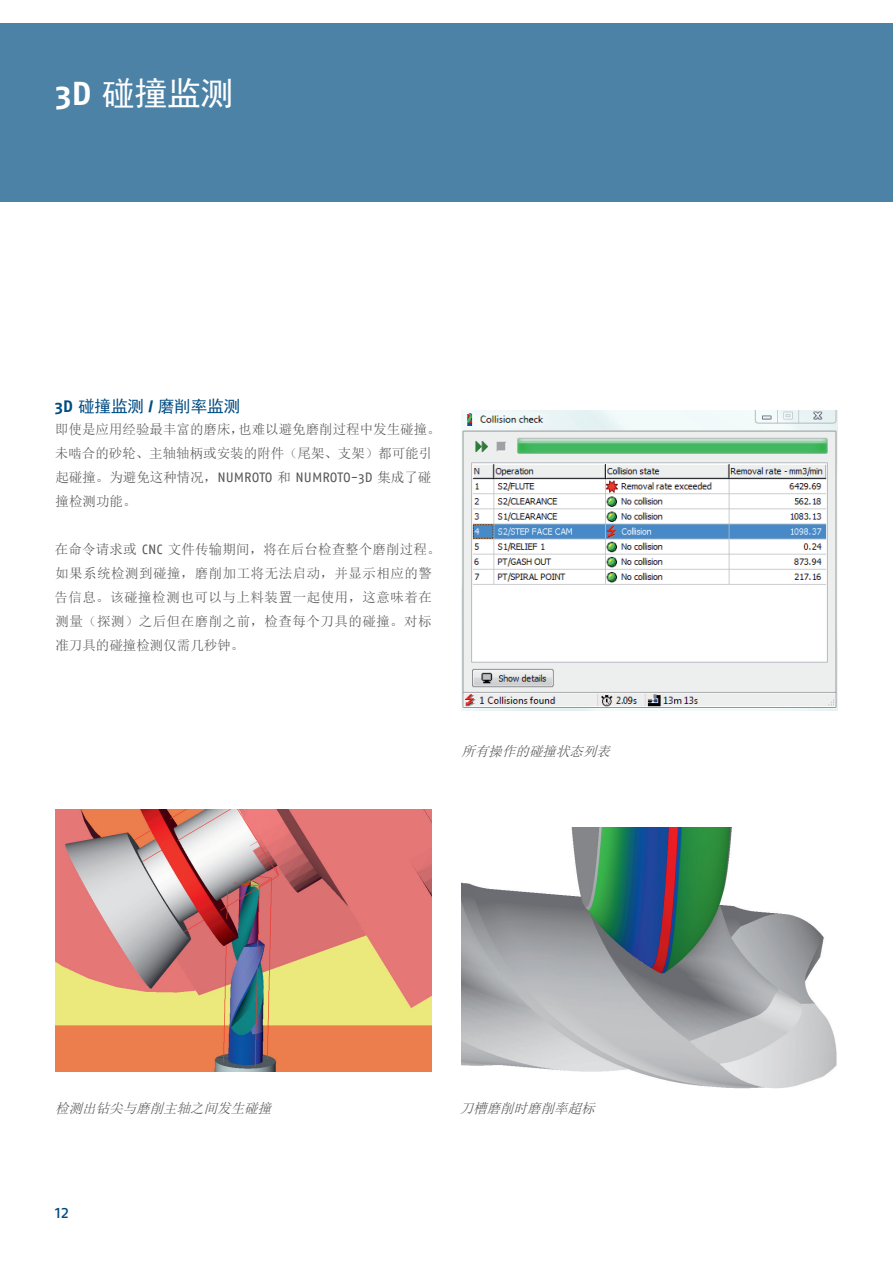
<style>
.page{position:relative;width:893px;height:1263px;background:#fff}
.page>*{position:absolute;margin:0;border:0;box-sizing:border-box;transform-origin:0 0}
.t1{font:33px "Sim Hei";color:#fff}
.t2{font:18px "Fago No";color:#004c82}
.t3{font:16.5px "Sim Hei";color:#004c82}
.t4{font:13.5px/24px "Sim Sun";letter-spacing:.04em;color:#57585a}
.t5{font:13.5px/24px "Sim Sun";letter-spacing:.01em;color:#57585a}
.t6{font:italic 13.5px "Sim Sun";color:#57585a}
.s1{font-family:"Fago No";font-weight:700}
.s2{font-family:"Fago No"}
</style>
<div class="page">
<div style="left:0;top:23px;width:893px;height:179px;background:#4d82a7"></div>
<img style="left:461px;top:411px;width:377px;height:299px">
<img style="left:55px;top:810px;width:377px;height:262px">
<img style="left:461px;top:827px;width:376px;height:262px">
<h1 class="t1" style="left:55px;top:77px;width:180px"><span class="s1">3D</span> 碰撞监测</h1>
<p class="t3" style="left:55px;top:398px;width:187px"><span class="s1">3D</span> 碰撞监测 <span class="s1">/</span> 磨削率监测</p>
<p class="t5" style="left:55px;top:417px;width:387px">即使是应用经验最丰富的磨床，也难以避免磨削过程中发生碰撞。未啮合的砂轮、主轴轴柄或安装的附件（尾架、支架）都可能引起碰撞。为避免这种情况，<span class="s2">NUMROTO</span> 和 <span class="s2">NUMROTO-3D</span> 集成了碰撞检测功能。</p>
<p class="t4" style="left:55px;top:537px;width:388px">在命令请求或 <span class="s2">CNC</span> 文件传输期间，将在后台检查整个磨削过程。如果系统检测到碰撞，磨削加工将无法启动，并显示相应的警告信息。该碰撞检测也可以与上料装置一起使用，这意味着在测量（探测）之后但在磨削之前，检查每个刀具的碰撞。对标准刀具的碰撞检测仅需几秒钟。</p>
<p class="t6" style="left:462px;top:744px;width:154px">所有操作的碰撞状态列表</p>
<p class="t6" style="left:55px;top:1101px;width:221px">检测出钻尖与磨削主轴之间发生碰撞</p>
<p class="t6" style="left:460px;top:1101px;width:140px">刀槽磨削时磨削率超标</p>
<h2 class="t2" style="left:55px;top:1202px;width:16px">12</h2>
</div>
